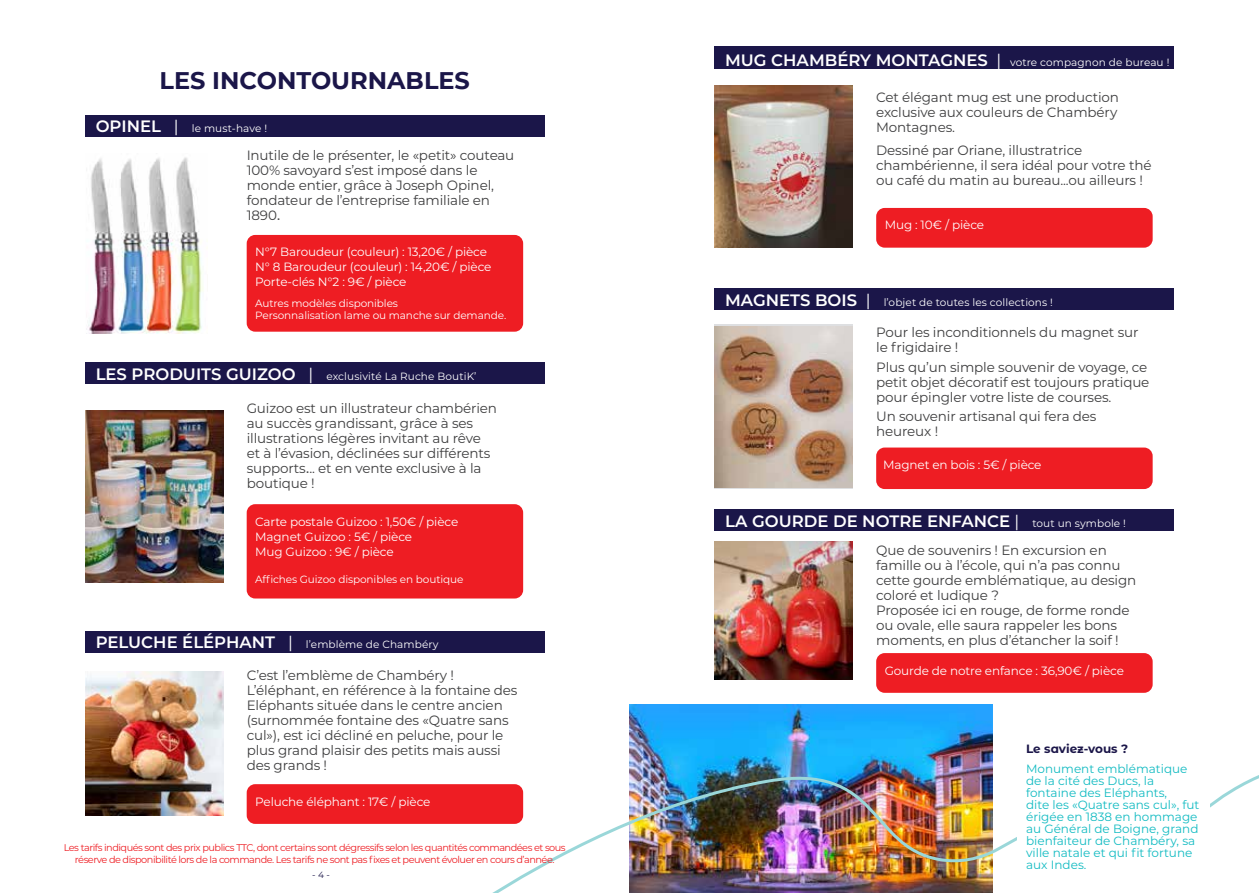
<style>
.page{position:relative;width:1259px;height:893px;background:#fff}
.page>*{position:absolute;margin:0;border:0;box-sizing:border-box;transform-origin:0 0}
.t1{font:700 24px "Montserrat";color:#1b1649}
.t2{font:600 16.5px "Montserrat";color:#fff}
.t3{font:13.5px/15px "Montserrat";letter-spacing:-.01em;color:#3e3e3f}
.t4{font:12px/15px "Montserrat";letter-spacing:-.01em;color:#fff}
.t5{font:12px/12px "Montserrat";color:#12bbc2}
.t6{font:700 12px "Montserrat Alternates";color:#1b1649}
.t7{font:10.5px "Montserrat";letter-spacing:.01em;color:#fff}
.t8{font:10.5px/12px "Montserrat";letter-spacing:-.01em;color:#fff}
.t9{font:9.75px/11.7px "Montserrat";letter-spacing:-.05em;color:#ee1d23;text-align:center}
.t10{font:9px "Montserrat";color:#1b1649}
.s1{font-weight:600;font-size:16.5px}
.s2{font-size:16.5px}
.s3{font-family:"Avenir";font-weight:500}
.s4{font-weight:400}
.s5{font-weight:400;font-size:10.5px}
</style>
<div class="page">
<div style="left:714px;top:46px;width:460px;height:23px;background:#1b1649"></div>
<img style="left:714px;top:85px;width:139px;height:162px">
<div style="left:714px;top:510px;width:460px;height:21px;background:#1b1649"></div>
<img style="left:714px;top:541px;width:139px;height:139px">
<div style="left:714px;top:288px;width:460px;height:21px;background:#1b1649"></div>
<svg style="left:714px;top:324px;width:139px;height:165px"></svg>
<img style="left:714px;top:326px;width:139px;height:161px">
<div style="left:85px;top:115px;width:459px;height:21px;background:#1b1649"></div>
<div style="left:247px;top:235px;width:276px;height:97px;background:#ee1d23;border-radius:9px"></div>
<img style="left:86px;top:157px;width:117px;height:176px">
<img style="left:85px;top:410px;width:138px;height:173px">
<div style="left:85px;top:363px;width:459px;height:21px;background:#1b1649"></div>
<div style="left:247px;top:504px;width:276px;height:94px;background:#ee1d23;border-radius:9px"></div>
<div style="left:85px;top:631px;width:459px;height:21px;background:#1b1649"></div>
<img style="left:85px;top:671px;width:138px;height:144px">
<div style="left:247px;top:784px;width:276px;height:40px;background:#ee1d23;border-radius:9px"></div>
<img style="left:629px;top:705px;width:363px;height:15px">
<img style="left:455px;top:720px;width:804px;height:173px">
<div style="left:1017px;top:732px;width:193px;height:158px;background:#fff"></div>
<div style="left:876px;top:208px;width:276px;height:40px;background:#ee1d23;border-radius:9px"></div>
<div style="left:876px;top:448px;width:276px;height:41px;background:#ee1d23;border-radius:9px"></div>
<div style="left:876px;top:653px;width:276px;height:40px;background:#ee1d23;border-radius:9px"></div>
<h1 class="t1" style="left:159px;top:63px;width:312px">LES INCONTOURNABLES</h1>
<p class="t7" style="left:96px;top:121px;width:173px"><span class="s1">OPINEL</span> <span class="s2">|</span> le must-have !</p>
<p class="t3" style="left:247px;top:147px;width:269px">Inutile de le présenter, le «petit» couteau<br>100% savoyard s’est imposé dans le monde entier, grâce à Joseph Opinel, fondateur de l’entreprise familiale en<br>1890<span class="s3">.</span></p>
<p class="t4" style="left:255px;top:244px;width:238px">N°7 Baroudeur (couleur) : 13,20€ / pièce<br>N° 8 Baroudeur (couleur) : 14,20€ / pièce<br>Porte-clés N°2 : 9€ / pièce</p>
<p class="t8" style="left:255px;top:297px;width:253px">Autres modèles disponibles<br>Personnalisation lame ou manche sur demande.</p>
<p class="t7" style="left:96px;top:369px;width:382px"><span class="s1">LES PRODUITS GUIZOO</span> <span class="s2">|</span> exclusivité La Ruche BoutiK’</p>
<p class="t3" style="left:247px;top:400px;width:252px">Guizoo est un illustrateur chambérien au succès grandissant, grâce à ses illustrations légères invitant au rêve et à l’évasion, déclinées sur différents supports<span class="s3">.</span>.. et en vente exclusive à la boutique !</p>
<p class="t4" style="left:255px;top:513px;width:205px">Carte postale Guizoo : 1,50€ / pièce<br>Magnet Guizoo : 5€ / pièce<br>Mug Guizoo : 9€ / pièce</p>
<p class="t8" style="left:255px;top:573px;width:210px">Affiches Guizoo disponibles en boutique</p>
<p class="t7" style="left:96px;top:637px;width:344px"><span class="s1">PELUCHE ÉLÉPHANT</span> <span class="s2">|</span> l’emblème de Chambéry</p>
<p class="t3" style="left:247px;top:667px;width:272px">C’est l’emblème de Chambéry !<br>L’éléphant, en référence à la fontaine des Eléphants située dans le centre ancien (surnommée fontaine des «Quatre sans cul»), est ici décliné en peluche, pour le plus grand plaisir des petits mais aussi des grands !</p>
<p class="t4" style="left:255px;top:793px;width:177px">Peluche éléphant : 17€ / pièce</p>
<p class="t9" style="left:64px;top:842px;width:503px">Les tarifs indiqués sont des prix publics TTC, dont certains sont dégressifs selon les quantités commandées et sous réserve de disponibilité lors de la commande. Les tarifs ne sont pas fixes et peuvent évoluer en cours d’année.</p>
<p class="t10" style="left:312px;top:869px;width:19px">- 4 -</p>
<p class="t7" style="left:725px;top:55px;width:446px"><span class="s1">MUG CHAMBÉRY MONTAGNES</span> <span class="s2">|</span> votre compagnon de bureau !</p>
<p class="t3" style="left:876px;top:89px;width:244px">Cet élégant mug est une production exclusive aux couleurs de Chambéry<br>Montagnes.</p>
<p class="t3" style="left:876px;top:143px;width:277px">Dessiné par Oriane, illustratrice chambérienne, il sera idéal pour votre thé ou café du matin au bureau...ou ailleurs !</p>
<p class="t4" style="left:884px;top:217px;width:101px">Mug : 10€ / pièce</p>
<p class="t7" style="left:725px;top:295px;width:329px"><span class="s1">MAGNETS BOIS</span> <span class="s2">|</span> l’objet de toutes les collections !</p>
<p class="t3" style="left:876px;top:325px;width:264px">Pour les inconditionnels du magnet sur le frigidaire !</p>
<p class="t3" style="left:876px;top:359px;width:275px">Plus qu’un simple souvenir de voyage, ce petit objet décoratif est toujours pratique pour épingler votre liste de courses.</p>
<p class="t3" style="left:876px;top:408px;width:222px">Un souvenir artisanal qui fera des heureux !</p>
<p class="t4" style="left:883px;top:457px;width:160px">Magnet en bois : 5€ / pièce</p>
<p class="t2" style="left:725px;top:510px;width:402px">LA GOURDE DE NOTRE ENFANCE <span class="s4">|</span> <span class="s5">tout un symbole !</span></p>
<p class="t3" style="left:876px;top:542px;width:262px">Que de souvenirs ! En excursion en famille ou à l’école, qui n’a pas connu cette gourde emblématique, au design coloré et ludique ?<br>Proposée ici en rouge, de forme ronde ou ovale, elle saura rappeler les bons moments, en plus d’étancher la soif !</p>
<p class="t4" style="left:884px;top:662px;width:241px">Gourde de notre enfance : 36,90€ / pièce</p>
<p class="t6" style="left:1026px;top:740px;width:103px">Le saviez-vous ?</p>
<p class="t5" style="left:1026px;top:762px;width:175px">Monument emblématique de la cité des Ducs, la fontaine des Eléphants,<br>dite les «Quatre sans cul», fut érigée en 1838 en hommage au Général de Boigne, grand bienfaiteur de Chambéry, sa ville natale et qui fit fortune aux Indes.</p>
</div>
